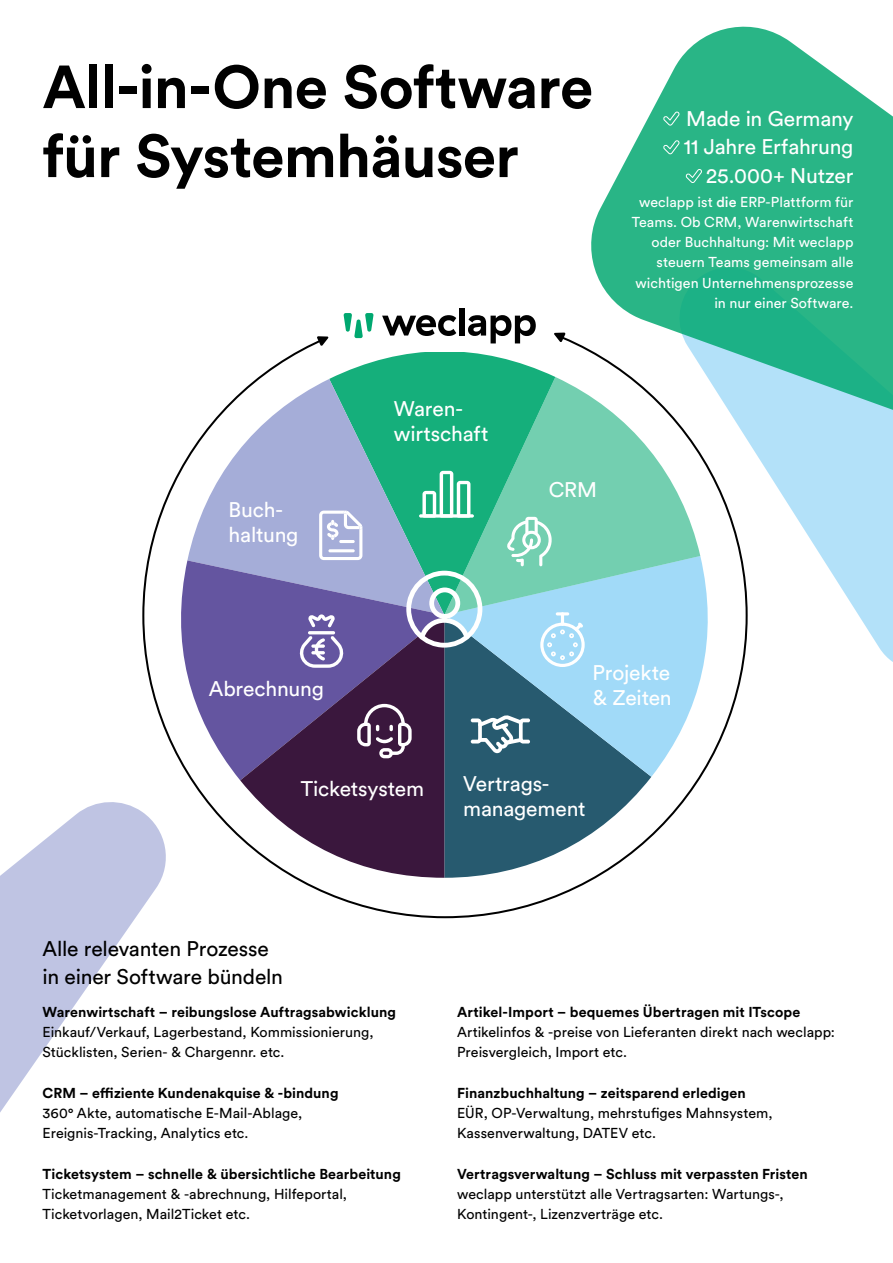
<style>
.page{position:relative;width:893px;height:1263px;background:#fff}
.page>*{position:absolute;margin:0;border:0;box-sizing:border-box;transform-origin:0 0}
.t1{font:700 60px/69px "Circular Std";letter-spacing:-.01em;color:#000}
.t2{font:21px/25.2px "Circular Std";letter-spacing:-.01em;color:#fff}
.t3{font:21px/28.5px "Circular Std";letter-spacing:-.01em;color:#000}
.t4{font:14.25px/20.2px "Circular Std";color:#000}
.t5{font:700 14.25px "Circular Std";letter-spacing:.005em;color:#000}
.t6{font:14.25px/20.2px "Circular Std";color:#fff;text-align:right}
.s1{font-weight:500}
</style>
<div class="page">
<svg style="left:700px;top:524px;width:193px;height:152px"></svg>
<svg style="left:0;top:802px;width:166px;height:310px;fill:#bfc4e3"></svg>
<svg style="left:580px;top:26px;width:313px;height:498px;fill:#29b586"></svg>
<svg style="left:685px;top:169px;width:17px;height:14px"></svg>
<svg style="left:663px;top:140px;width:17px;height:14px"></svg>
<svg style="left:663px;top:112px;width:17px;height:14px"></svg>
<svg style="left:444px;top:777px;width:207px;height:101px;fill:#275a6f"></svg>
<svg style="left:444px;top:556px;width:275px;height:221px;background:#84b3c9"></svg>
<svg style="left:555px;top:377px;width:145px;height:238px;fill:#73cfb0"></svg>
<svg style="left:329px;top:352px;width:226px;height:263px;background:#48c09a"></svg>
<svg style="left:187px;top:379px;width:257px;height:181px;fill:#a5add8"></svg>
<svg style="left:170px;top:560px;width:274px;height:220px;fill:#6455a0"></svg>
<svg style="left:240px;top:615px;width:204px;height:263px;background:#5e4672"></svg>
<svg style="left:382px;top:315px;width:74px;height:21px"></svg>
<div style="left:459px;top:308px;width:6px;height:27px;background:#000"></div>
<svg style="left:468px;top:315px;width:68px;height:28px"></svg>
<svg style="left:343px;top:313px;width:31px;height:25px"></svg>
<svg style="left:507px;top:517px;width:46px;height:49px"></svg>
<svg style="left:319px;top:511px;width:43px;height:49px"></svg>
<hr style="left:339px;top:540px;width:16px;height:3px;background:#fff;border-radius:2px">
<hr style="left:328px;top:549px;width:27px;height:3px;background:#fff;border-radius:2px">
<svg style="left:406px;top:571px;width:76px;height:77px"></svg>
<svg style="left:419px;top:514px;width:55px;height:4px"></svg>
<svg style="left:422px;top:471px;width:48px;height:47px"></svg>
<svg style="left:317px;top:336px;width:12px;height:10px"></svg>
<svg style="left:554px;top:333px;width:12px;height:9px"></svg>
<hr style="left:308px;top:631px;width:27px;height:3px;background:#fff;border-radius:2px">
<svg style="left:308px;top:614px;width:27px;height:13px"></svg>
<svg style="left:299px;top:636px;width:45px;height:32px"></svg>
<hr style="left:561px;top:612px;width:3px;height:14px;background:#fff;border-radius:2px">
<svg style="left:556px;top:612px;width:13px;height:3px"></svg>
<svg style="left:540px;top:622px;width:45px;height:45px"></svg>
<svg style="left:471px;top:715px;width:59px;height:38px"></svg>
<svg style="left:357px;top:704px;width:55px;height:54px"></svg>
<h1 class="t1" style="left:43px;top:51px;width:552px">All-in-One Software für Systemhäuser</h1>
<h2 class="t2" style="left:684px;top:104px;width:171px;line-height:28.5px;text-align:right">Made in Germany<br>11 Jahre Erfahrung<br>25.000+ Nutzer</h2>
<p class="t6" style="left:632px;top:191px;width:223px">weclapp ist <span class="s1">die</span> ERP-Plattform für<br>Teams. Ob CRM, Warenwirtschaft oder Buchhaltung: Mit weclapp steuern Teams gemeinsam alle wichtigen Unternehmensprozesse in nur einer Software.</p>
<h2 class="t2" style="left:229px;top:497px;width:71px">Buch&shy;haltung</h2>
<h2 class="t2" style="left:394px;top:395px;width:96px">Waren&shy;wirtschaft</h2>
<h2 class="t2" style="left:549px;top:476px;width:50px">CRM</h2>
<h2 class="t2" style="left:209px;top:676px;width:117px">Abrechnung</h2>
<h2 class="t2" style="left:301px;top:775px;width:125px">Ticketsystem</h2>
<h2 class="t2" style="left:592px;top:659px;width:81px">Projekte &amp; Zeiten</h2>
<h2 class="t2" style="left:463px;top:771px;width:124px">Vertrags&shy;management</h2>
<h2 class="t3" style="left:43px;top:934px;width:242px">Alle relevanten Prozesse in einer Software bündeln</h2>
<p class="t5" style="left:43px;top:1002px;width:355px">Warenwirtschaft – reibungslose Auftragsabwicklung</p>
<p class="t4" style="left:43px;top:1021px;width:333px">Einkauf/Verkauf, Lagerbestand, Kommissionierung,<br>Stücklisten, Serien- &amp; Chargennr. etc.</p>
<p class="t5" style="left:43px;top:1083px;width:297px">CRM – effiziente Kundenakquise &amp; -bindung</p>
<p class="t4" style="left:43px;top:1102px;width:261px">360° Akte, automatische E-Mail-Ablage,<br>Ereignis-Tracking, Analytics etc.</p>
<p class="t5" style="left:43px;top:1164px;width:360px">Ticketsystem – schnelle &amp; übersichtliche Bearbeitung</p>
<p class="t4" style="left:43px;top:1183px;width:306px">Ticketmanagement &amp; -abrechnung, Hilfeportal,<br>Ticketvorlagen, Mail2Ticket etc.</p>
<p class="t5" style="left:457px;top:1002px;width:345px">Artikel-Import – bequemes Übertragen mit ITscope</p>
<p class="t4" style="left:457px;top:1021px;width:379px">Artikelinfos &amp; -preise von Lieferanten direkt nach weclapp:<br>Preisvergleich, Import etc.</p>
<p class="t5" style="left:457px;top:1083px;width:290px">Finanzbuchhaltung – zeitsparend erledigen</p>
<p class="t4" style="left:457px;top:1102px;width:317px">EÜR, OP-Verwaltung, mehrstufiges Mahnsystem,<br>Kassenverwaltung, DATEV etc.</p>
<p class="t5" style="left:457px;top:1164px;width:352px">Vertragsverwaltung – Schluss mit verpassten Fristen</p>
<p class="t4" style="left:457px;top:1183px;width:328px">weclapp unterstützt alle Vertragsarten: Wartungs-,<br>Kontingent-, Lizenzverträge etc.</p>
</div>
